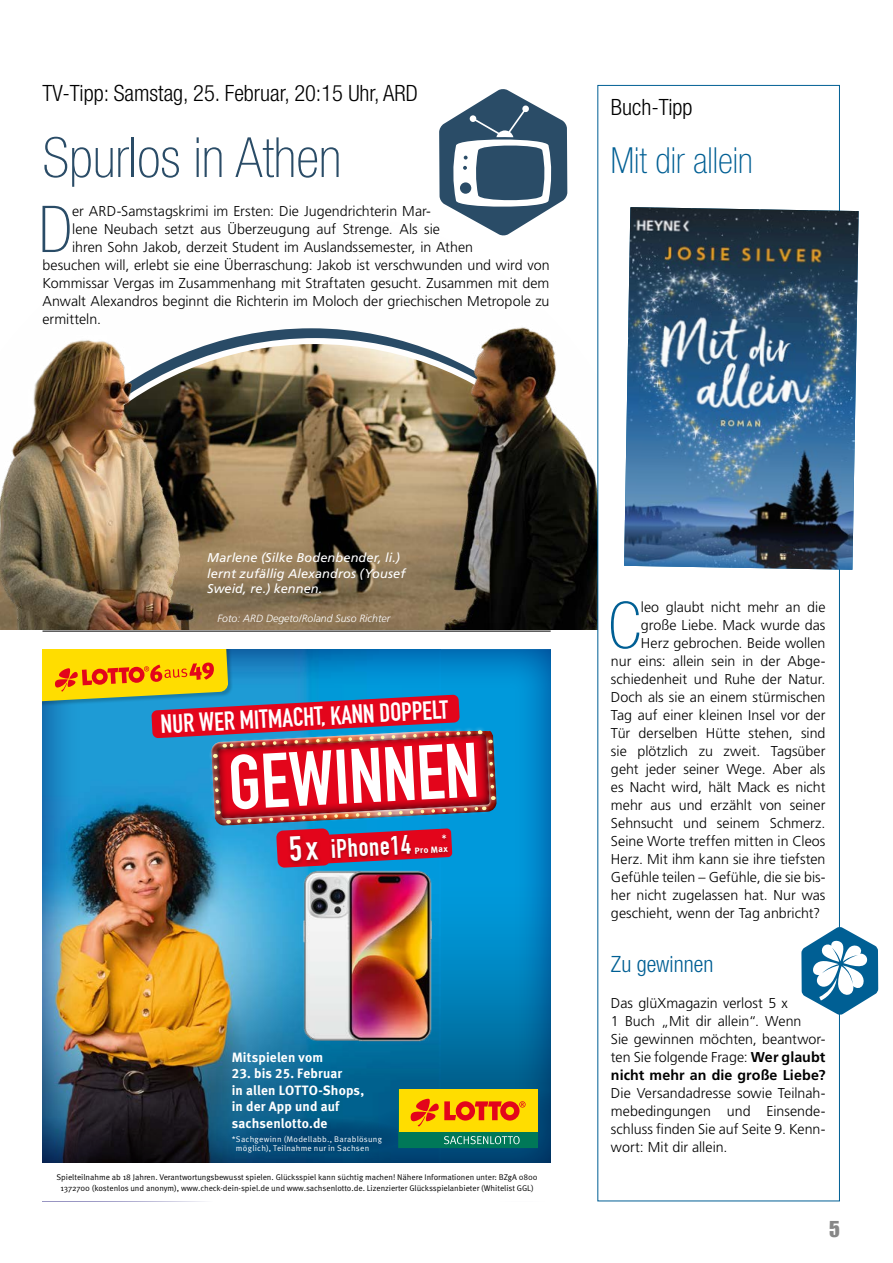
<style>
.page{position:relative;width:893px;height:1263px;background:#fff}
.page>*{position:absolute;margin:0;border:0;box-sizing:border-box;transform-origin:0 0}
.t1{font:700 75.9px "DIN Condensed";color:#fff}
.t2{font:100 condensed 64.65px "Helvetica Neue LT Std";color:#2a4c67}
.t3{font:100 condensed 64.65px "Helvetica Neue LT Std";color:#005f94}
.t4{font:100 condensed 55.5px "Helvetica Neue LT Std";color:#2a4c67}
.t5{font:100 condensed 36px "Helvetica Neue LT Std";color:#005f94}
.t6{font:700 26.4px "DIN Condensed";color:#fff}
.t7{font:700 25.8px "DIN Condensed";color:#fff}
.t8{font:300 condensed 22.5px "Helvetica Neue LT Std";color:#000}
.t9{font:300 condensed 22.5px "Helvetica Neue LT Std";color:#005f94}
.t10{font:22.5px "Impact LT Std";color:#878787}
.t11{font:300 14.25px/18px "Frutiger LT Std";color:#000}
.t12{font:13.5px/16.5px "Meta Bold Turk LF";letter-spacing:.01em;color:#fff}
.t13{font:italic 12.75px/15.3px "Frutiger LT Std";letter-spacing:.01em;color:#fff}
.t14{font:italic 300 10.5px "Frutiger LT Std";color:#fff}
.t15{font:700 9px "Meta Pro";color:#fff}
.t16{font:8.25px/11.2px "Meta Pro";letter-spacing:-.005em;color:#000;text-align:center}
.t17{font:8.25px/9.8px "Meta Pro";letter-spacing:.025em;color:#fff}
.s1{font-size:34.35px}
.s2{font-weight:700}
</style>
<div class="page">
<svg style="left:439px;top:89px;width:128px;height:133px"></svg>
<img style="left:0;top:222px;width:597px;height:409px">
<hr style="left:43px;top:631px;width:508px;height:1px;background:#000">
<img style="left:624px;top:207px;width:235px;height:363px">
<svg style="left:801px;top:927px;width:77px;height:88px"></svg>
<div style="left:43px;top:650px;width:508px;height:515px;background:#283583;opacity:.75"></div>
<div style="left:43px;top:1163px;width:508px;height:38px;background:#fff"></div>
<div style="left:229px;top:1118px;width:179px;height:36px;background:linear-gradient(to bottom,#065683,#024371);border-radius:50%"></div>
<img style="left:294px;top:868px;width:148px;height:174px">
<svg style="left:350px;top:1089px;width:201px;height:74px;background:#657b47"></svg>
<svg style="left:43px;top:1118px;width:171px;height:84px"></svg>
<img style="left:43px;top:650px;width:458px;height:218px">
<h3 class="t8" style="left:43px;top:80px;width:377px">TV-Tipp: Samstag, 25. Februar, 20:15 Uhr, ARD</h3>
<h3 class="t4" style="left:43px;top:126px;width:300px">Spurlos in Athen</h3>
<h2 class="t2" style="left:39px;top:193px;width:35px">D</h2>
<p class="t11" style="left:72px;top:202px;width:360px">er ARD-Samstagskrimi im Ersten: Die Jugendrichterin Mar-</p>
<p class="t11" style="left:72px;top:220px;width:369px">lene Neubach setzt aus Überzeugung auf Strenge. Als sie</p>
<p class="t11" style="left:72px;top:238px;width:402px">ihren Sohn Jakob, derzeit Student im Auslandssemester, in Athen</p>
<p class="t11" style="left:43px;top:256px;width:509px">besuchen will, erlebt sie eine Überraschung: Jakob ist verschwunden und wird von</p>
<p class="t11" style="left:43px;top:274px;width:508px">Kommissar Vergas im Zusammenhang mit Straftaten gesucht. Zusammen mit dem</p>
<p class="t11" style="left:43px;top:292px;width:508px">Anwalt Alexandros beginnt die Richterin im Moloch der griechischen Metropole zu</p>
<p class="t11" style="left:43px;top:310px;width:60px">ermitteln.</p>
<h3 class="t8" style="left:611px;top:94px;width:83px">Buch-Tipp</h3>
<h3 class="t5" style="left:611px;top:140px;width:143px">Mit dir allein</h3>
<p class="t13" style="left:207px;top:550px;width:200px">Marlene (Silke Bodenbender, li.) lernt zufällig Alexandros (Yousef<br>Sweid, re.) kennen.</p>
<p class="t14" style="left:218px;top:612px;width:174px">Foto: ARD Degeto/Roland Suso Richter</p>
<h3 class="t7" style="left:160px;top:707px;width:289px;rotate:-3deg">NUR WER MITMACHT, KANN DOPPELT</h3>
<h1 class="t1" style="left:226px;top:732px;width:252px;rotate:-3deg">GEWINNEN</h1>
<h3 class="t6" style="left:288px;top:833px;width:123px;rotate:-3deg"><span class="s1">5x</span> iPhone14</h3>
<p class="t15" style="left:414px;top:843px;width:35px;rotate:-3deg">Pro Max</p>
<p class="t12" style="left:232px;top:1049px;width:93px">Mitspielen vom</p>
<p class="t12" style="left:232px;top:1065px;width:134px">23. bis 25. Februar<br>in allen LOTTO-Shops, in der App und auf sachsenlotto.de</p>
<p class="t17" style="left:236px;top:1134px;width:147px;text-indent:-4px">*Sachgewinn (Modellabb., Barablösung möglich), Teilnahme nur in Sachsen</p>
<p class="t16" style="left:57px;top:1171px;width:483px">Spielteilnahme ab 18 Jahren. Verantwortungsbewusst spielen. Glücksspiel kann süchtig machen! Nähere Informationen unter: BZgA 0800<br>1372700 (kostenlos und anonym), www.check-dein-spiel.de und www.sachsenlotto.de. Lizenzierter Glücksspielanbieter (Whitelist GGL)</p>
<h2 class="t3" style="left:608px;top:589px;width:34px">C</h2>
<p class="t11" style="left:641px;top:598px;width:186px">leo glaubt nicht mehr an die</p>
<p class="t11" style="left:641px;top:616px;width:186px">große Liebe. Mack wurde das</p>
<p class="t11" style="left:641px;top:634px;width:186px">Herz gebrochen. Beide wollen</p>
<p class="t11" style="left:611px;top:652px;width:216px">nur eins: allein sein in der Abge-</p>
<p class="t11" style="left:611px;top:670px;width:216px">schiedenheit und Ruhe der Natur.</p>
<p class="t11" style="left:611px;top:688px;width:216px">Doch als sie an einem stürmischen</p>
<p class="t11" style="left:611px;top:706px;width:216px">Tag auf einer kleinen Insel vor der</p>
<p class="t11" style="left:611px;top:724px;width:216px">Tür derselben Hütte stehen, sind</p>
<p class="t11" style="left:611px;top:742px;width:216px">sie plötzlich zu zweit. Tagsüber</p>
<p class="t11" style="left:611px;top:760px;width:216px">geht jeder seiner Wege. Aber als</p>
<p class="t11" style="left:611px;top:778px;width:216px">es Nacht wird, hält Mack es nicht</p>
<p class="t11" style="left:611px;top:796px;width:216px">mehr aus und erzählt von seiner</p>
<p class="t11" style="left:611px;top:814px;width:216px">Sehnsucht und seinem Schmerz.</p>
<p class="t11" style="left:611px;top:832px;width:216px">Seine Worte treffen mitten in Cleos</p>
<p class="t11" style="left:611px;top:850px;width:216px">Herz. Mit ihm kann sie ihre tiefsten</p>
<p class="t11" style="left:611px;top:868px;width:216px">Gefühle teilen – Gefühle, die sie bis-</p>
<p class="t11" style="left:611px;top:886px;width:216px">her nicht zugelassen hat. Nur was</p>
<p class="t11" style="left:611px;top:904px;width:211px">geschieht, wenn der Tag anbricht?</p>
<h3 class="t9" style="left:611px;top:951px;width:104px">Zu gewinnen</h3>
<p class="t11" style="left:611px;top:994px;width:216px">Das glüXmagazin verlost 5 x<br>1 Buch „Mit dir allein“. Wenn<br>Sie gewinnen möchten, beantwor&shy;ten Sie folgende Frage: <span class="s2">Wer glaubt nicht mehr an die große Liebe?</span></p>
<p class="t11" style="left:611px;top:1084px;width:216px;text-align:justify">Die Versandadresse sowie Teilnah&shy;mebedingungen und Einsende&shy;schluss finden Sie auf Seite 9. Kenn&shy;wort: Mit dir allein.</p>
<h3 class="t10" style="left:829px;top:1216px;width:12px">5</h3>
</div>
